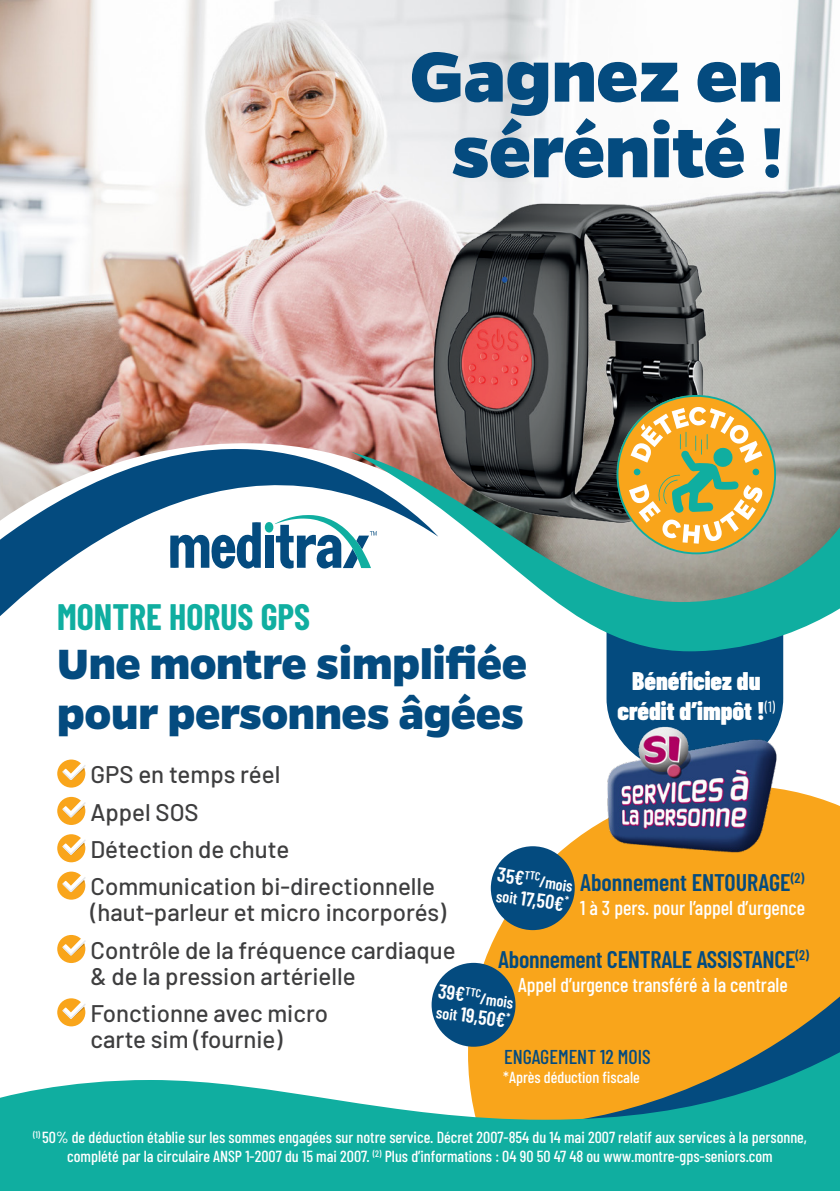
<style>
.page{position:relative;width:840px;height:1191px;background:#fff}
.page>*{position:absolute;margin:0;border:0;box-sizing:border-box;transform-origin:0 0}
.t1{font:800 80px "Gentona";letter-spacing:-.01em;color:#044b7f}
.t2{font:800 47.8px "Gentona";letter-spacing:-.01em;color:#044b7f}
.t3{font:700 36px "Barlow Condensed";color:#10aea0}
.t4{font:900 25.4px "Barlow Condensed";color:#fff}
.t5{font:500 24px/26px "Barlow";color:#3e3e3f}
.t6{font:600 24px "Barlow Condensed";letter-spacing:-.01em;color:#044b7f}
.t7{font:500 20px "Barlow Condensed";color:#fff}
.t8{font:600 20px "Barlow Condensed";color:#fff}
.t9{font:500 20px "Barlow Condensed";color:#044b7f}
.t10{font:500 16px/19.2px "Barlow Condensed";color:#fff;text-align:center}
.t11{font:600 16px "Barlow Condensed";color:#fff}
.s1{font-size:20px}
.s2{font-size:16px}
</style>
<div class="page">
<svg style="left:471px;top:789px;width:368px;height:237px;fill:#f9a51b"></svg>
<div style="left:606px;top:651px;width:176px;height:69px;background:#044b7f"></div>
<img style="left:0;top:0;width:839px;height:452px">
<svg style="left:0;top:395px;width:387px;height:221px"></svg>
<div style="left:57px;top:759px;width:28px;height:28px;background:#f9a51b;border-radius:50%"></div>
<svg style="left:62px;top:762px;width:24px;height:18px"></svg>
<div style="left:57px;top:797px;width:28px;height:28px;background:#f9a51b;border-radius:50%"></div>
<svg style="left:62px;top:799px;width:24px;height:18px"></svg>
<div style="left:57px;top:834px;width:28px;height:28px;background:#f9a51b;border-radius:50%"></div>
<svg style="left:62px;top:837px;width:24px;height:17px"></svg>
<div style="left:57px;top:871px;width:28px;height:28px;background:#f9a51b;border-radius:50%"></div>
<svg style="left:62px;top:874px;width:24px;height:18px"></svg>
<div style="left:57px;top:935px;width:28px;height:28px;background:#f9a51b;border-radius:50%"></div>
<svg style="left:62px;top:937px;width:24px;height:18px"></svg>
<div style="left:57px;top:998px;width:28px;height:28px;background:#f9a51b;border-radius:50%"></div>
<svg style="left:62px;top:1001px;width:24px;height:17px"></svg>
<div style="left:567px;top:951px;width:272px;height:75px;background:#f9a51b"></div>
<svg style="left:0;top:1026px;width:839px;height:165px;fill:#10aea0"></svg>
<img style="left:601px;top:720px;width:181px;height:153px">
<img style="left:387px;top:155px;width:368px;height:297px">
<svg style="left:351px;top:452px;width:488px;height:199px"></svg>
<svg style="left:170px;top:515px;width:206px;height:54px"></svg>
<div style="left:490px;top:846px;width:84px;height:84px;background:#044b7f;border-radius:50%"></div>
<div style="left:431px;top:963px;width:84px;height:83px;background:#044b7f;border-radius:50%"></div>
<svg style="left:616px;top:395px;width:159px;height:159px;background:#c5a859"></svg>
<p class="t1" style="left:409px;top:30px;width:375px">Gagnez en</p>
<p class="t1" style="left:451px;top:106px;width:333px">sérénité !</p>
<p class="t3" style="left:57px;top:591px;width:254px">MONTRE HORUS GPS</p>
<p class="t2" style="left:57px;top:636px;width:471px">Une montre simplifiée</p>
<p class="t2" style="left:57px;top:686px;width:468px">pour personnes âgées</p>
<p class="t5" style="left:90px;top:760px;width:191px">GPS en temps réel</p>
<p class="t5" style="left:90px;top:797px;width:110px">Appel SOS</p>
<p class="t5" style="left:90px;top:834px;width:200px">Détection de chute</p>
<p class="t5" style="left:90px;top:872px;width:357px">Communication bi-directionnelle (haut-parleur et micro incorporés)</p>
<p class="t5" style="left:90px;top:935px;width:366px">Contrôle de la fréquence cardiaque &amp; de la pression artérielle</p>
<p class="t5" style="left:90px;top:998px;width:239px">Fonctionne avec micro carte sim (fournie)</p>
<p class="t4" style="left:631px;top:662px;width:130px">Bénéficiez du</p>
<p class="t4" style="left:617px;top:693px;width:159px">crédit d’impôt !<sup>(1)</sup></p>
<p class="t11" style="left:498px;top:864px;width:77px;rotate:8deg"><span class="s1">35€</span><sup>TTC</sup>/mois</p>
<p class="t8" style="left:498px;top:880px;width:74px;rotate:8deg"><span class="s2">soit</span> 17,50€<sup>*</sup></p>
<p class="t6" style="left:580px;top:865px;width:226px">Abonnement ENTOURAGE<sup>(2)</sup></p>
<p class="t7" style="left:580px;top:894px;width:226px">1 à 3 pers. pour l’appel d’urgence</p>
<p class="t6" style="left:498px;top:942px;width:312px">Abonnement CENTRALE ASSISTANCE<sup>(2)</sup></p>
<p class="t7" style="left:518px;top:970px;width:271px">Appel d’urgence transféré à la centrale</p>
<p class="t11" style="left:439px;top:981px;width:77px;rotate:8deg"><span class="s1">39€</span><sup>TTC</sup>/mois</p>
<p class="t8" style="left:438px;top:996px;width:76px;rotate:8deg"><span class="s2">soit</span> 19,50€<sup>*</sup></p>
<p class="t9" style="left:504px;top:1042px;width:148px">ENGAGEMENT 12 MOIS</p>
<p class="t10" style="left:503px;top:1067px;width:138px">*Après déduction fiscale</p>
<p class="t10" style="left:33px;top:1126px;width:774px"><sup>(1)</sup> 50% de déduction établie sur les sommes engagées sur notre service. Décret 2007-854 du 14 mai 2007 relatif aux services à la personne, complété par la circulaire ANSP 1-2007 du 15 mai 2007. <sup>(2)</sup> Plus d’informations : 04 90 50 47 48 ou www.montre-gps-seniors.com</p>
</div>
